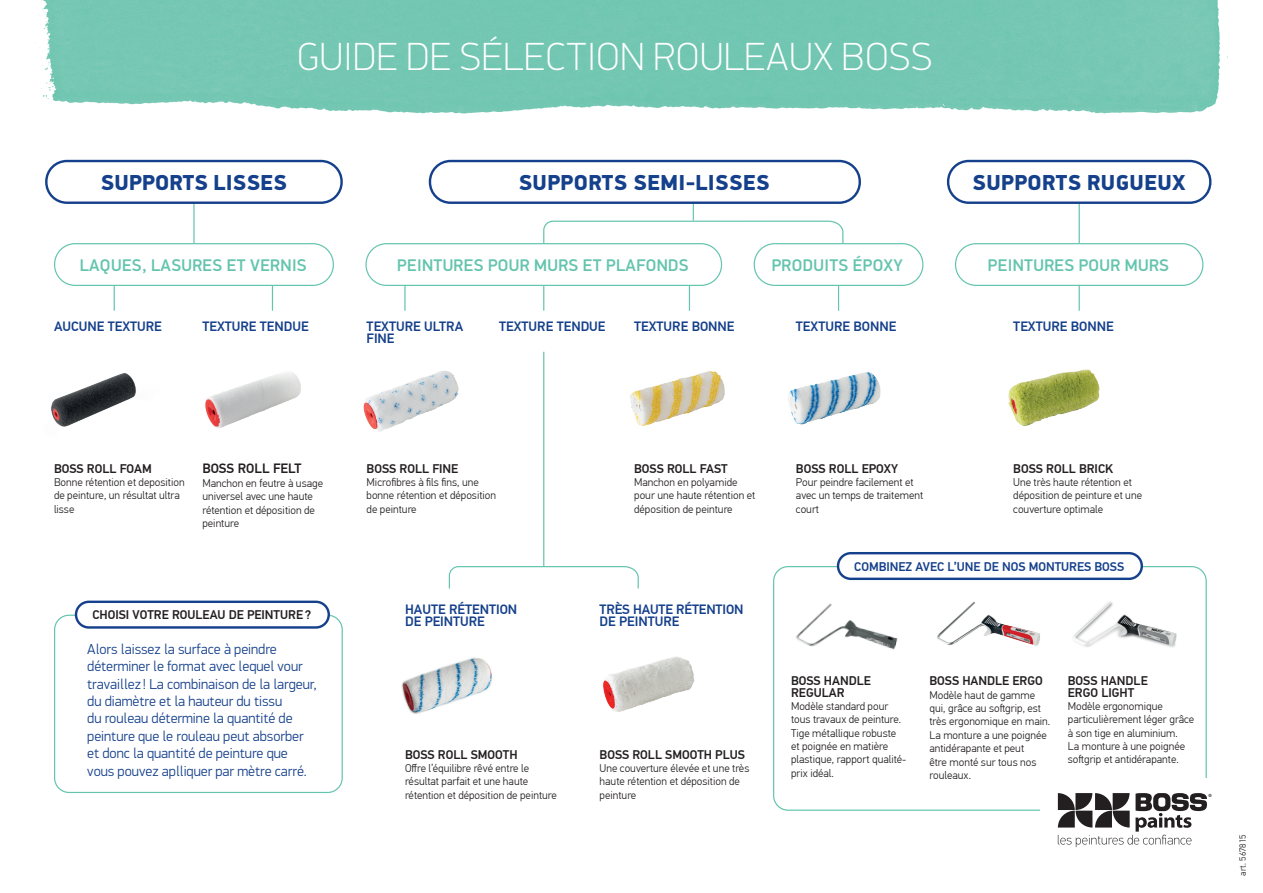
<style>
.page{position:relative;width:1263px;height:893px;background:#fff}
.page>*{position:absolute;margin:0;border:0;box-sizing:border-box;transform-origin:0 0}
.t1{font:100 39.3px "PFDIN Display Pro";letter-spacing:.02em;color:#fff}
.t2{font:900 21.75px "PFDIN Display Pro";letter-spacing:.02em;color:#15408b}
.t3{font:500 16.95px "PFDIN Display Pro";letter-spacing:.02em;color:#64c4ae}
.t4{font:300 14.55px/17.4px "PFDIN Display Pro";color:#15408b}
.t5{font:500 13.5px/12.1px "PF Din Text Pro";color:#15408b}
.t6{font:500 13.5px "PF Din Text Pro";color:#231f20}
.t7{font:500 12.6px/11.2px "PF Din Text Pro";color:#231f20}
.t8{font:500 12.6px "PF Din Text Pro";color:#15408b}
.t9{font:300 11.1px/13.4px "PF Din Text Pro";color:#231f20}
.t10{font:300 9px "PF Din Text Pro";letter-spacing:.015em;color:#231f20}
</style>
<div class="page">
<img style="left:39px;top:0;width:1189px;height:114px">
<img style="left:205px;top:372px;width:96px;height:56px">
<img style="left:51px;top:373px;width:85px;height:54px">
<img style="left:363px;top:371px;width:96px;height:61px">
<img style="left:788px;top:372px;width:93px;height:53px">
<img style="left:630px;top:371px;width:95px;height:55px">
<img style="left:1008px;top:369px;width:92px;height:57px">
<img style="left:603px;top:656px;width:92px;height:56px">
<img style="left:401px;top:657px;width:91px;height:57px">
<img style="left:937px;top:601px;width:103px;height:45px">
<img style="left:1074px;top:601px;width:103px;height:47px">
<img style="left:795px;top:603px;width:103px;height:47px">
<svg style="left:448px;top:565px;width:191px;height:24px"></svg>
<svg style="left:543px;top:204px;width:301px;height:40px"></svg>
<svg style="left:272px;top:286px;width:1px;height:25px"></svg>
<svg style="left:404px;top:286px;width:1px;height:25px"></svg>
<svg style="left:543px;top:286px;width:1px;height:25px"></svg>
<hr style="left:543px;top:352px;width:1px;height:214px;background:#64c4ae">
<svg style="left:689px;top:286px;width:1px;height:25px"></svg>
<svg style="left:838px;top:286px;width:1px;height:25px"></svg>
<hr style="left:1078px;top:285px;width:2px;height:26px;background:#64c4ae">
<svg style="left:114px;top:286px;width:1px;height:25px"></svg>
<hr style="left:1078px;top:204px;width:2px;height:39px;background:#64c4ae">
<hr style="left:193px;top:204px;width:2px;height:39px;background:#64c4ae">
<div style="left:54px;top:615px;width:289px;height:178px;border:1px solid #64c4ae;border-radius:14px"></div>
<div style="left:45px;top:160px;width:298px;height:44px;border:2px solid #15408b;border-radius:21px"></div>
<div style="left:947px;top:160px;width:264px;height:44px;border:2px solid #15408b;border-radius:21px"></div>
<div style="left:54px;top:243px;width:280px;height:43px;border:1px solid #64c4ae;border-radius:21px"></div>
<div style="left:365px;top:243px;width:357px;height:43px;border:1px solid #64c4ae;border-radius:21px"></div>
<div style="left:429px;top:160px;width:432px;height:44px;border:2px solid #15408b;border-radius:21px"></div>
<div style="left:754px;top:243px;width:169px;height:43px;border:1px solid #64c4ae;border-radius:21px"></div>
<div style="left:955px;top:243px;width:248px;height:43px;border:1px solid #64c4ae;border-radius:21px"></div>
<div style="left:76px;top:602px;width:253px;height:25px;background:#fff;border-radius:13px"></div>
<div style="left:75px;top:601px;width:255px;height:28px;border:2px solid #15408b;border-radius:13px"></div>
<svg style="left:1058px;top:793px;width:153px;height:54px"></svg>
<div style="left:837px;top:552px;width:306px;height:28px;border:2px solid #15408b;border-radius:13px"></div>
<h1 class="t1" style="left:297px;top:34px;width:636px">GUIDE DE SÉLECTION ROULEAUX BOSS</h1>
<h2 class="t2" style="left:101px;top:169px;width:187px">SUPPORTS LISSES</h2>
<h2 class="t2" style="left:972px;top:169px;width:215px">SUPPORTS RUGUEUX</h2>
<h2 class="t2" style="left:519px;top:169px;width:253px">SUPPORTS SEMI-LISSES</h2>
<h3 class="t3" style="left:80px;top:255px;width:228px">LAQUES, LASURES ET VERNIS</h3>
<h3 class="t3" style="left:397px;top:255px;width:293px">PEINTURES POUR MURS ET PLAFONDS</h3>
<h3 class="t3" style="left:772px;top:255px;width:133px">PRODUITS ÉPOXY</h3>
<h3 class="t3" style="left:988px;top:255px;width:183px">PEINTURES POUR MURS</h3>
<p class="t5" style="left:54px;top:321px;width:109px">AUCUNE TEXTURE</p>
<p class="t5" style="left:202px;top:321px;width:108px">TEXTURE TENDUE</p>
<p class="t5" style="left:367px;top:321px;width:98px">TEXTURE ULTRA<br>FINE</p>
<p class="t5" style="left:499px;top:321px;width:108px">TEXTURE TENDUE</p>
<p class="t5" style="left:634px;top:321px;width:102px">TEXTURE BONNE</p>
<p class="t5" style="left:796px;top:321px;width:102px">TEXTURE BONNE</p>
<p class="t5" style="left:1013px;top:321px;width:102px">TEXTURE BONNE</p>
<p class="t7" style="left:54px;top:463px;width:99px">BOSS ROLL FOAM</p>
<p class="t9" style="left:54px;top:476px;width:132px">Bonne rétention et deposition de peinture, un résultat ultra lisse</p>
<p class="t6" style="left:202px;top:461px;width:101px">BOSS ROLL FELT</p>
<p class="t9" style="left:202px;top:476px;width:122px">Manchon en feutre à usage universel avec une haute rétention et déposition de peinture</p>
<p class="t7" style="left:92px;top:610px;width:220px">CHOISI VOTRE ROULEAU DE PEINTURE?</p>
<p class="t4" style="left:87px;top:640px;width:231px">Alors laissez la surface à peindre déterminer le format avec lequel vour travaillez ! La combinaison de la largeur, du diamètre et la hauteur du tissu<br>du rouleau détermine la quantité de peinture que le rouleau peut absorber et donc la quantité de peinture que vous pouvez aplliquer par mètre carré.</p>
<p class="t7" style="left:367px;top:463px;width:93px">BOSS ROLL FINE</p>
<p class="t9" style="left:367px;top:476px;width:131px">Microfibres à fils fins, une bonne rétention et déposition de peinture</p>
<p class="t7" style="left:634px;top:463px;width:95px">BOSS ROLL FAST</p>
<p class="t9" style="left:634px;top:476px;width:123px">Manchon en polyamide pour une haute rétention et déposition de peinture</p>
<p class="t5" style="left:405px;top:603px;width:114px">HAUTE RÉTENTION<br>DE PEINTURE</p>
<p class="t5" style="left:600px;top:603px;width:145px">TRÈS HAUTE RÉTENTION<br>DE PEINTURE</p>
<p class="t7" style="left:405px;top:749px;width:114px">BOSS ROLL SMOOTH</p>
<p class="t9" style="left:405px;top:762px;width:153px">Offre l’équilibre rêvé entre le résultat parfait et une haute rétention et déposition de peinture</p>
<p class="t7" style="left:600px;top:749px;width:147px">BOSS ROLL SMOOTH PLUS</p>
<p class="t9" style="left:600px;top:762px;width:151px">Une couverture élevée et une très haute rétention et déposition de peinture</p>
<p class="t7" style="left:796px;top:463px;width:104px">BOSS ROLL EPOXY</p>
<p class="t9" style="left:796px;top:476px;width:129px">Pour peindre facilement et avec un temps de traitement court</p>
<p class="t7" style="left:1013px;top:463px;width:101px">BOSS ROLL BRICK</p>
<p class="t9" style="left:1013px;top:476px;width:130px">Une très haute rétention et déposition de peinture et une couverture optimale</p>
<p class="t8" style="left:854px;top:559px;width:271px">COMBINEZ AVEC L’UNE DE NOS MONTURES BOSS</p>
<p class="t7" style="left:791px;top:675px;width:81px">BOSS HANDLE<br>REGULAR</p>
<p class="t9" style="left:791px;top:700px;width:117px">Modèle standard pour tous travaux de peinture.<br>Tige métallique robuste et poignée en matière plastique, rapport qualité&shy;prix idéal.</p>
<p class="t7" style="left:929px;top:675px;width:115px">BOSS HANDLE ERGO</p>
<p class="t9" style="left:929px;top:688px;width:122px">Modèle haut de gamme qui, grâce au softgrip, est très ergonomique en main.<br>La monture a une poignée antidérapante et peut<br>être monté sur tous nos rouleaux.</p>
<p class="t7" style="left:1068px;top:675px;width:81px">BOSS HANDLE<br>ERGO LIGHT</p>
<p class="t9" style="left:1068px;top:700px;width:128px">Modèle ergonomique particulièrement léger grâce à son tige en aluminium.<br>La monture à une poignée softgrip et antidérapante.</p>
<p class="t10" style="left:1238px;top:876px;width:42px;rotate:-90deg">art. 567815</p>
</div>
